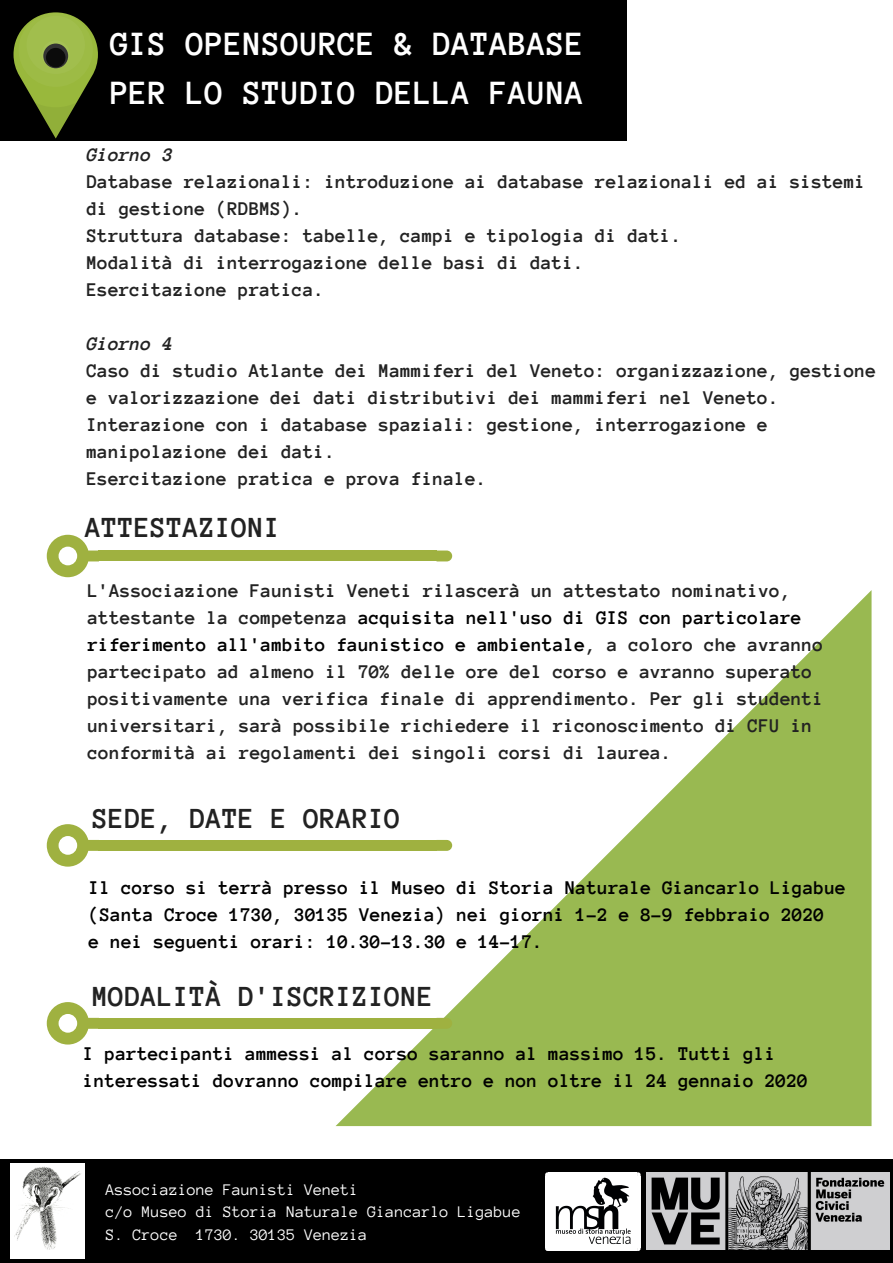
<style>
.page{position:relative;width:893px;height:1263px;background:#fff}
.page>*{position:absolute;margin:0;border:0;box-sizing:border-box;transform-origin:0 0}
.t1{font:700 34.8px/48.4px "Anonymous Pro";color:#fff}
.t2{font:700 29.85px "Anonymous Pro";color:#222}
.t3{font:700 19.8px/27px "Anonymous Pro";color:#222}
.t4{font:700 19.8px/27px "Anonymous Pro";color:#000}
.t5{font:italic 700 19.8px "Anonymous Pro";color:#222}
.t6{font:16.5px/22.5px "Anonymous Pro";color:#fff}
.s1{color:#000}
</style>
<div class="page">
<svg style="left:336px;top:590px;width:535px;height:536px;fill:#99b951"></svg>
<div style="left:0;top:0;width:626px;height:141px;background:#000"></div>
<svg style="left:14px;top:12px;width:84px;height:126px"></svg>
<div style="left:19px;top:13px;width:74px;height:74px;background:#9dbb45;border-radius:50%"></div>
<div style="left:27px;top:16px;width:58px;height:58px;background:#a1be4d;border-radius:50%"></div>
<div style="left:42px;top:40px;width:28px;height:28px;background:#fff;border-radius:50%;opacity:.05"></div>
<div style="left:43px;top:44px;width:25px;height:24px;background:#333;border-radius:50%"></div>
<div style="left:46px;top:48px;width:20px;height:19px;background:#0b0b0b;border-radius:50%"></div>
<svg style="left:437px;top:550px;width:15px;height:11px"></svg>
<div style="left:98px;top:550px;width:339px;height:11px;background:#9fb140"></div>
<svg style="left:47px;top:535px;width:52px;height:42px"></svg>
<div style="left:59px;top:547px;width:18px;height:18px;background:#fff;border-radius:50%"></div>
<svg style="left:437px;top:840px;width:15px;height:11px"></svg>
<div style="left:98px;top:840px;width:339px;height:11px;background:#9fb140"></div>
<svg style="left:47px;top:824px;width:52px;height:43px"></svg>
<div style="left:59px;top:836px;width:18px;height:19px;background:#fff;border-radius:50%"></div>
<svg style="left:437px;top:1018px;width:15px;height:11px"></svg>
<div style="left:98px;top:1018px;width:339px;height:11px;background:#9fb140"></div>
<svg style="left:47px;top:1002px;width:52px;height:42px"></svg>
<div style="left:59px;top:1014px;width:18px;height:19px;background:#fff;border-radius:50%"></div>
<div style="left:0;top:1159px;width:893px;height:104px;background:#000"></div>
<img style="left:10px;top:1163px;width:74px;height:96px">
<svg style="left:637px;top:1172px;width:4px;height:4px"></svg>
<hr style="left:637px;top:1176px;width:4px;height:72px;background:#fff">
<div style="left:549px;top:1176px;width:88px;height:72px;background:#fff"></div>
<hr style="left:549px;top:1172px;width:88px;height:4px;background:#fff">
<svg style="left:545px;top:1172px;width:4px;height:4px"></svg>
<hr style="left:545px;top:1176px;width:4px;height:72px;background:#fff">
<hr style="left:549px;top:1247px;width:88px;height:4px;background:#fff">
<svg style="left:545px;top:1248px;width:4px;height:3px"></svg>
<img style="left:555px;top:1178px;width:76px;height:66px">
<img style="left:646px;top:1172px;width:243px;height:78px">
<h1 class="t1" style="left:110px;top:20px;width:476px">GIS OPENSOURCE &amp; DATABASE<br>PER LO STUDIO DELLA FAUNA</h1>
<p class="t5" style="left:87px;top:145px;width:88px">Giorno 3</p>
<p class="t3" style="left:87px;top:168px;width:781px">Database relazionali: introduzione ai database relazionali ed ai sistemi di gestione (RDBMS).<br>Struttura database: tabelle, campi e tipologia di dati.<br>Modalità di interrogazione delle basi di dati.<br>Esercitazione pratica.</p>
<p class="t5" style="left:87px;top:334px;width:88px">Giorno 4</p>
<p class="t3" style="left:87px;top:357px;width:791px">Caso di studio Atlante dei Mammiferi del Veneto: organizzazione, gestione e valorizzazione dei dati distributivi dei mammiferi nel Veneto.<br>Interazione con i database spaziali: gestione, interrogazione e manipolazione dei dati.<br>Esercitazione pratica e prova finale.</p>
<h2 class="t2" style="left:86px;top:513px;width:197px">ATTESTAZIONI</h2>
<p class="t3" style="left:88px;top:577px;width:737px">L'Associazione Faunisti Veneti rilascerà un attestato nominativo, attestante la competenza <span class="s1">acquisita nell'uso di GIS con particolare riferimento all'ambito faunistico e ambientale</span>, a coloro che avranno partecipato ad almeno il 70% delle ore del corso e avranno superato positivamente una verifica finale di apprendimento. Per gli studenti universitari, sarà possibile richiedere il riconoscimento di CFU in conformità ai regolamenti dei singoli corsi di laurea.</p>
<h2 class="t2" style="left:92px;top:803px;width:310px">SEDE, DATE E ORARIO</h2>
<p class="t4" style="left:89px;top:874px;width:759px">Il corso si terrà presso il Museo di Storia Naturale Giancarlo Ligabue (Santa Croce 1730, 30135 Venezia) nei giorni 1-2 e 8-9 febbraio 2020<br>e nei seguenti orari: 10.30-13.30 e 14-17.</p>
<h2 class="t2" style="left:92px;top:981px;width:343px">MODALITÀ D'ISCRIZIONE</h2>
<p class="t4" style="left:83px;top:1040px;width:726px">I partecipanti ammessi al corso saranno al massimo 15. Tutti gli interessati dovranno compilare entro e non oltre il 24 gennaio 2020</p>
<p class="t6" style="left:106px;top:1178px;width:417px">Associazione Faunisti Veneti<br>c/o Museo di Storia Naturale Giancarlo Ligabue<br>S. Croce 1730. 30135 Venezia</p>
</div>
